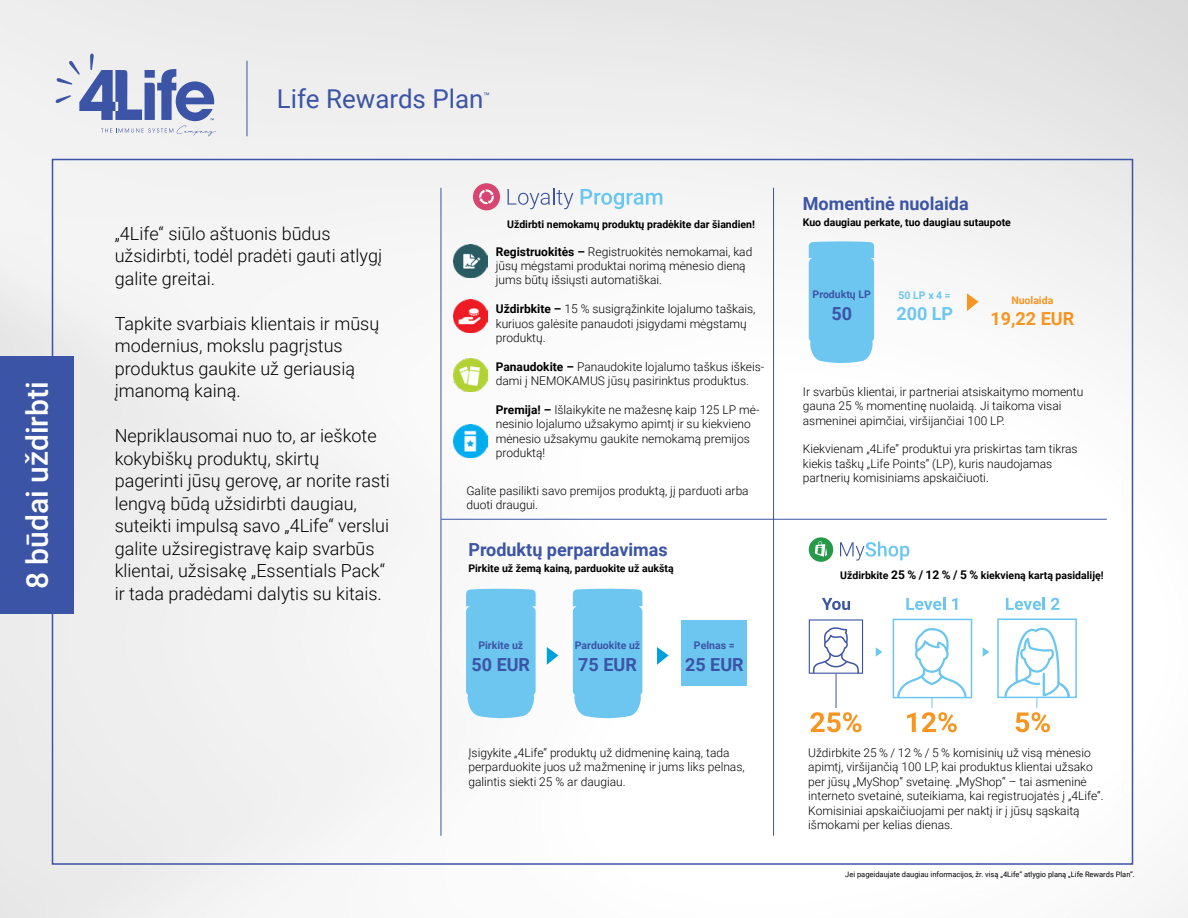
<style>
.page{position:relative;width:1188px;height:918px;background:#fff}
.page>*{position:absolute;margin:0;border:0;box-sizing:border-box;transform-origin:0 0}
.t1{font:500 30px "Roboto";color:#fff}
.t2{font:25.95px "Roboto";color:#3c54a5}
.t3{font:300 18px/22.5px "Roboto";color:#000}
.t4{font:700 18px "Roboto";color:#3c54a5}
.t5{font:700 18px "Roboto";color:#f79520}
.t6{font:700 18px "Roboto";color:#6cc6f0}
.t7{font:300 12px/14.4px "Roboto";color:#000}
.t8{font:700 10.5px "Roboto";color:#000}
.t9{font:700 10.5px "Roboto";color:#3c54a5}
.t10{font:700 10.5px "Roboto";color:#f79520}
.t11{font:700 10.5px "Roboto";color:#6cc6f0}
.t12{font:10.5px "Roboto";color:#3c54a5}
.t13{font:7.5px "Roboto";color:#000}
.s1{font-weight:700}
.s2{font-size:12px}
</style>
<div class="page">
<img style="left:0;top:0;width:1188px;height:918px">
<svg style="left:56px;top:54px;width:160px;height:82px"></svg>
<div style="left:0;top:357px;width:73px;height:257px;background:#3c54a5"></div>
<hr style="left:441px;top:188px;width:1px;height:648px;background:#3c54a5">
<hr style="left:773px;top:188px;width:1px;height:648px;background:#3c54a5">
<hr style="left:441px;top:519px;width:666px;height:1px;background:#3c54a5">
<div style="left:466px;top:589px;width:70px;height:129px;background:#6cc6f0"></div>
<div style="left:573px;top:589px;width:69px;height:129px;background:#6cc6f0"></div>
<svg style="left:547px;top:647px;width:11px;height:18px"></svg>
<svg style="left:657px;top:647px;width:12px;height:18px"></svg>
<div style="left:681px;top:621px;width:66px;height:65px;background:#6cc6f0"></div>
<div style="left:809px;top:241px;width:65px;height:122px;background:#6cc6f0"></div>
<svg style="left:967px;top:293px;width:12px;height:18px"></svg>
<svg style="left:840px;top:542px;width:69px;height:19px"></svg>
<div style="left:809px;top:537px;width:24px;height:25px;background:#279a4a;border-radius:50%"></div>
<svg style="left:815px;top:541px;width:12px;height:16px"></svg>
<svg style="left:508px;top:188px;width:65px;height:21px"></svg>
<svg style="left:581px;top:189px;width:81px;height:20px"></svg>
<div style="left:473px;top:183px;width:27px;height:27px;background:#d94573;border-radius:50%"></div>
<svg style="left:479px;top:189px;width:15px;height:15px"></svg>
<img style="left:453px;top:244px;width:34px;height:34px">
<img style="left:453px;top:300px;width:34px;height:33px">
<img style="left:453px;top:358px;width:34px;height:33px">
<img style="left:453px;top:424px;width:34px;height:33px">
<hr style="left:247px;top:61px;width:1px;height:75px;background:#3c54a5">
<div style="left:893px;top:619px;width:79px;height:79px;background:#fff;border:2px solid #6cc6f0"></div>
<svg style="left:906px;top:597px;width:39px;height:13px"></svg>
<svg style="left:952px;top:598px;width:5px;height:12px"></svg>
<svg style="left:822px;top:598px;width:28px;height:12px"></svg>
<svg style="left:1006px;top:597px;width:39px;height:13px"></svg>
<svg style="left:1051px;top:598px;width:9px;height:12px"></svg>
<svg style="left:810px;top:712px;width:51px;height:20px"></svg>
<svg style="left:876px;top:647px;width:6px;height:10px"></svg>
<svg style="left:983px;top:647px;width:6px;height:10px"></svg>
<div style="left:809px;top:619px;width:54px;height:55px;background:#fff;border:1px solid #3c54a5"></div>
<svg style="left:813px;top:627px;width:46px;height:46px"></svg>
<div style="left:997px;top:618px;width:80px;height:80px;background:#fff;border:2px solid #6cc6f0"></div>
<hr style="left:836px;top:674px;width:1px;height:34px;background:#3c54a5">
<svg style="left:897px;top:628px;width:70px;height:104px"></svg>
<svg style="left:1004px;top:628px;width:66px;height:104px"></svg>
<p class="t1" style="left:16px;top:589px;width:209px;rotate:-90deg">8 būdai uždirbti</p>
<p class="t2" style="left:277px;top:81px;width:208px">Life Rewards Plan</p>
<p class="t12" style="left:483px;top:89px;width:8px">™</p>
<p class="t3" style="left:115px;top:222px;width:269px">„4Life“ siūlo aštuonis būdus užsidirbti, todėl pradėti gauti atlygį galite greitai.</p>
<p class="t3" style="left:115px;top:312px;width:266px">Tapkite svarbiais klientais ir mūsų modernius, mokslu pagrįstus produktus gaukite už geriausią įmanomą kainą.</p>
<p class="t3" style="left:115px;top:424px;width:277px">Nepriklausomai nuo to, ar ieškote kokybiškų produktų, skirtų pagerinti jūsų gerovę, ar norite rasti lengvą būdą užsidirbti daugiau, suteikti impulsą savo „4Life“ verslui galite užsiregistravę kaip svarbūs klientai, užsisakę „Essentials Pack“ ir tada pradėdami dalytis su kitais.</p>
<p class="t8" style="left:507px;top:217px;width:249px">Uždirbti nemokamų produktų pradėkite dar šiandien!</p>
<p class="t7" style="left:496px;top:244px;width:258px"><span class="s1">Registruokitės –</span> Registruokitės nemokamai, kad jūsų mėgstami produktai norimą mėnesio dieną jums būtų išsiųsti automatiškai.</p>
<p class="t7" style="left:496px;top:301px;width:261px"><span class="s1">Uždirbkite –</span> 15 % susigrąžinkite lojalumo taškais, kuriuos galėsite panaudoti įsigydami mėgstamų produktų.</p>
<p class="t7" style="left:496px;top:359px;width:270px"><span class="s1">Panaudokite –</span> Panaudokite lojalumo taškus iškeis&shy;dami į NEMOKAMUS jūsų pasirinktus produktus.</p>
<p class="t7" style="left:496px;top:402px;width:265px"><span class="s1">Premija! –</span> Išlaikykite ne mažesnę kaip 125 LP mė&shy;nesinio lojalumo užsakymo apimtį ir su kiekvieno mėnesio užsakymu gaukite nemokamą premijos produktą!</p>
<p class="t7" style="left:466px;top:483px;width:284px">Galite pasilikti savo premijos produktą, jį parduoti arba duoti draugui.</p>
<p class="t4" style="left:468px;top:537px;width:201px">Produktų perpardavimas</p>
<p class="t8" style="left:468px;top:561px;width:207px">Pirkite už žemą kainą, parduokite už aukštą</p>
<p class="t9" style="left:478px;top:638px;width:46px">Pirkite už</p>
<p class="t4" style="left:472px;top:652px;width:60px">50 EUR</p>
<p class="t9" style="left:575px;top:638px;width:67px">Parduokite už</p>
<p class="t4" style="left:578px;top:652px;width:60px">75 EUR</p>
<p class="t9" style="left:694px;top:638px;width:42px">Pelnas =</p>
<p class="t4" style="left:685px;top:652px;width:60px">25 EUR</p>
<p class="t7" style="left:468px;top:745px;width:278px">Įsigykite „4Life“ produktų už didmeninę kainą, tada perparduokite juos už mažmeninę ir jums liks pelnas, galintis siekti 25 % ar daugiau.</p>
<p class="t4" style="left:803px;top:191px;width:167px">Momentinė nuolaida</p>
<p class="t8" style="left:803px;top:215px;width:210px">Kuo daugiau perkate, tuo daugiau sutaupote</p>
<p class="t9" style="left:813px;top:287px;width:60px">Produktų LP</p>
<p class="t4" style="left:831px;top:301px;width:22px">50</p>
<p class="t11" style="left:899px;top:288px;width:54px">50 LP x 4 =</p>
<p class="t6" style="left:896px;top:301px;width:58px">200 LP</p>
<p class="t10" style="left:1011px;top:292px;width:43px">Nuolaida</p>
<p class="t5" style="left:991px;top:306px;width:85px">19,22 EUR</p>
<p class="t7" style="left:803px;top:384px;width:282px">Ir svarbūs klientai, ir partneriai atsiskaitymo momentu gauna 25 % momentinę nuolaidą. Ji taikoma visai asmeninei apimčiai, viršijančiai 100 LP.</p>
<p class="t7" style="left:803px;top:441px;width:276px">Kiekvienam „4Life“ produktui yra priskirtas tam tikras kiekis taškų „Life Points“ (LP), kuris naudojamas partnerių komisiniams apskaičiuoti.</p>
<p class="t8" style="left:840px;top:568px;width:265px">Uždirbkite <span class="s2">25 % / 12 % / 5 %</span> kiekvieną kartą pasidaliję!</p>
<p class="t7" style="left:808px;top:745px;width:297px">Uždirbkite 25 % / 12 % / 5 % komisinių už visą mėnesio apimtį, viršijančią 100 LP, kai produktus klientai užsako per jūsų „MyShop“ svetainę. „MyShop“ – tai asmeninė interneto svetainė, suteikiama, kai registruojatės į „4Life“.<br>Komisiniai apskaičiuojami per naktį ir į jūsų sąskaitą išmokami per kelias dienas.</p>
<p class="t13" style="left:845px;top:869px;width:291px">Jei pageidaujate daugiau informacijos, žr. visą „4Life“ atlygio planą „Life Rewards Plan“.</p>
</div>
